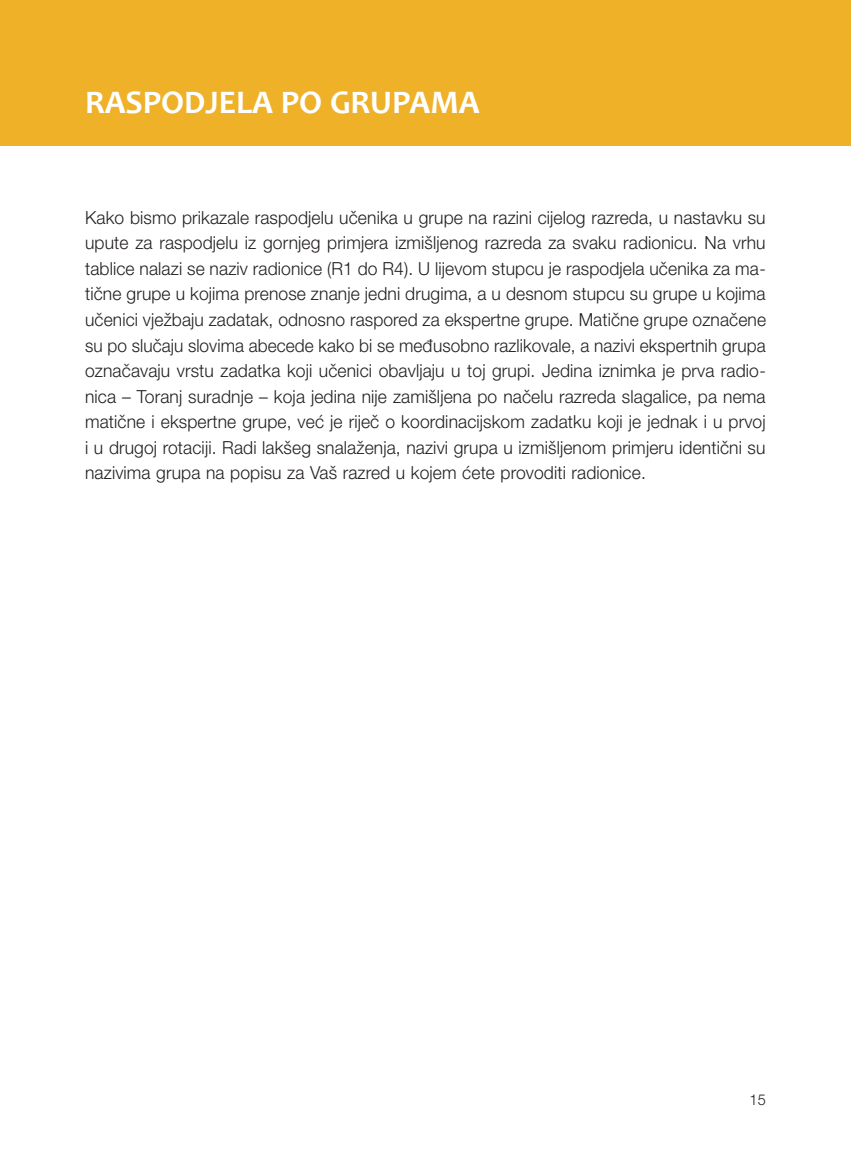
<style>
.page{position:relative;width:851px;height:1149px;background:#fff}
.page>*{position:absolute;margin:0;border:0;box-sizing:border-box;transform-origin:0 0}
.t1{font:700 33px "Candara";color:#fff}
.t2{font:300 18px/25.5px "Helvetica Neue LT Pro";letter-spacing:.005em;color:#231f20;text-align:justify}
.t3{font:300 15px "Helvetica Neue LT Pro";color:#231f20}
</style>
<div class="page">
<div style="left:0;top:0;width:850px;height:146px;background:#efb128"></div>
<h1 class="t1" style="left:85px;top:82px;width:396px">RASPODJELA PO GRUPAMA</h1>
<p class="t2" style="left:85px;top:204px;width:682px">Kako bismo prikazale raspodjelu učenika u grupe na razini cijelog razreda, u nastavku su upute za raspodjelu iz gornjeg primjera izmišljenog razreda za svaku radionicu. Na vrhu tablice nalazi se naziv radionice (R1 do R4). U lijevom stupcu je raspodjela učenika za ma&shy;tične grupe u kojima prenose znanje jedni drugima, a u desnom stupcu su grupe u kojima učenici vježbaju zadatak, odnosno raspored za ekspertne grupe. Matične grupe označene su po slučaju slovima abecede kako bi se međusobno razlikovale, a nazivi ekspertnih grupa označavaju vrstu zadatka koji učenici obavljaju u toj grupi. Jedina iznimka je prva radio&shy;nica – Toranj suradnje – koja jedina nije zamišljena po načelu razreda slagalice, pa nema matične i ekspertne grupe, već je riječ o koordinacijskom zadatku koji je jednak i u prvoj i u drugoj rotaciji. Radi lakšeg snalaženja, nazivi grupa u izmišljenom primjeru identični su nazivima grupa na popisu za Vaš razred u kojem ćete provoditi radionice.</p>
<p class="t3" style="left:749px;top:1090px;width:18px">15</p>
</div>
